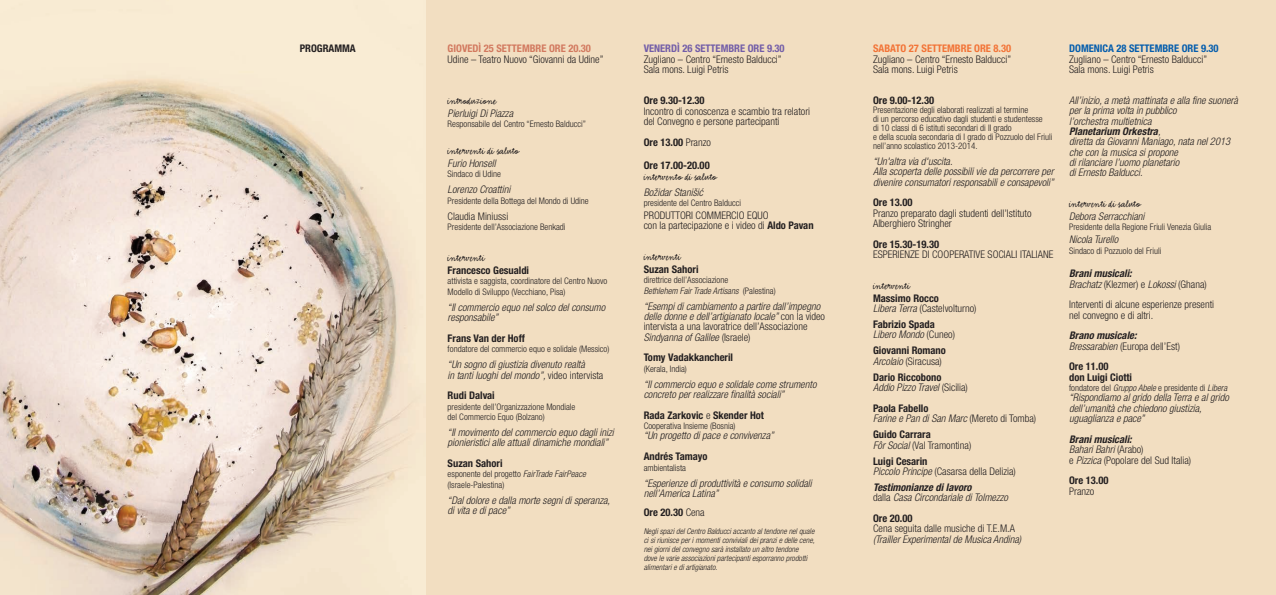
<style>
.page{position:relative;width:1276px;height:595px;background:#fff}
.page>*{position:absolute;margin:0;border:0;box-sizing:border-box;transform-origin:0 0}
.t1{font:italic 300 condensed 10.5px/10.3px "Helvetica Neue LT Std";color:#231f20}
.t2{font:300 condensed 10.5px/10.3px "Helvetica Neue LT Std";color:#231f20}
.t3{font:700 condensed 10.5px/10.3px "Helvetica Neue LT Std";color:#231f20}
.t4{font:10.5px "Emmascript MVB Std";color:#231f20}
.t5{font:700 condensed 10.5px "Helvetica Neue LT Std";color:#d2795f}
.t6{font:700 condensed 10.5px "Helvetica Neue LT Std";color:#045dad}
.t7{font:700 condensed 10.5px "Helvetica Neue LT Std";color:#725da8}
.t8{font:700 condensed 10.5px "Helvetica Neue LT Std";color:#f37336}
.t9{font:300 condensed 9px/10.3px "Helvetica Neue LT Std";color:#231f20}
.t10{font:italic 300 condensed 8px/9px "Helvetica Neue LT Std";color:#231f20}
.s1{font-style:normal}
.s2{font-style:italic}
.s3{font-weight:300}
.s4{font-weight:700}
.s5{font-weight:300;font-style:italic}
.s6{font-weight:700;font-style:normal}
.s7{font-weight:700;font-style:italic}
</style>
<div class="page">
<div style="left:0;top:0;width:1275px;height:594px;background:#f2dec1"></div>
<img style="left:0;top:0;width:426px;height:594px">
<p class="t5" style="left:447px;top:45px;width:145px">GIOVEDÌ 25 SETTEMBRE ORE 20.30</p>
<p class="t2" style="left:447px;top:55px;width:157px">Udine – Teatro Nuovo “Giovanni da Udine”</p>
<p class="t4" style="left:447px;top:94px;width:50px">introduzione</p>
<p class="t1" style="left:447px;top:109px;width:67px">Pierluigi Di Piazza</p>
<p class="t9" style="left:447px;top:120px;width:140px">Responsabile del Centro “Ernesto Balducci”</p>
<p class="t4" style="left:447px;top:144px;width:73px">interventi di saluto</p>
<p class="t1" style="left:447px;top:159px;width:50px">Furio Honsell</p>
<p class="t9" style="left:447px;top:169px;width:55px">Sindaco di Udine</p>
<p class="t1" style="left:447px;top:185px;width:64px">Lorenzo Croattini</p>
<p class="t9" style="left:447px;top:196px;width:142px">Presidente della Bottega del Mondo di Udine</p>
<p class="t2" style="left:447px;top:211px;width:62px">Claudia Miniussi</p>
<p class="t9" style="left:447px;top:222px;width:119px">Presidente dell’Associazione Benkadì</p>
<p class="t4" style="left:447px;top:251px;width:39px">interventi</p>
<p class="t3" style="left:447px;top:266px;width:83px">Francesco Gesualdi</p>
<p class="t9" style="left:447px;top:277px;width:161px">attivista e saggista, coordinatore del Centro Nuovo<br>Modello di Sviluppo (Vecchiano, Pisa)</p>
<p class="t1" style="left:447px;top:303px;width:159px">“Il commercio equo nel solco del consumo responsabile”</p>
<p class="t3" style="left:447px;top:334px;width:79px">Frans Van der Hoff</p>
<p class="t9" style="left:447px;top:344px;width:163px">fondatore del commercio equo e solidale (Messico)</p>
<p class="t1" style="left:447px;top:360px;width:157px">“Un sogno di giustizia divenuto realtà<br>in tanti luoghi del mondo”, <span class="s1">video intervista</span></p>
<p class="t3" style="left:447px;top:391px;width:49px">Rudi Dalvai</p>
<p class="t9" style="left:447px;top:402px;width:129px">presidente dell’Organizzazione Mondiale del Commercio Equo (Bolzano)</p>
<p class="t1" style="left:447px;top:428px;width:168px">“Il movimento del commercio equo dagli inizi pionieristici alle attuali dinamiche mondiali”</p>
<p class="t3" style="left:447px;top:459px;width:56px">Suzan Sahori</p>
<p class="t9" style="left:447px;top:469px;width:140px">esponente del progetto <span class="s2">FairTrade FairPeace </span>(Israele-Palestina)</p>
<p class="t1" style="left:447px;top:495px;width:164px">“Dal dolore e dalla morte segni di speranza, di vita e di pace”</p>
<p class="t7" style="left:643px;top:45px;width:142px">VENERDÌ 26 SETTEMBRE ORE 9.30</p>
<p class="t2" style="left:643px;top:55px;width:139px">Zugliano – Centro “Ernesto Balducci”<br>Sala mons. Luigi Petris</p>
<p class="t3" style="left:643px;top:96px;width:62px">Ore 9.30-12.30</p>
<p class="t2" style="left:643px;top:106px;width:168px">Incontro di conoscenza e scambio tra relatori del Convegno e persone partecipanti</p>
<p class="t3" style="left:643px;top:137px;width:69px">Ore 13.00 <span class="s3">Pranzo</span></p>
<p class="t3" style="left:643px;top:161px;width:68px">Ore 17.00-20.00</p>
<p class="t4" style="left:643px;top:170px;width:75px">intervento di saluto</p>
<p class="t1" style="left:643px;top:187px;width:61px">Bozˇidar Stanisˇic´</p>
<p class="t9" style="left:643px;top:198px;width:99px">presidente del Centro Balducci</p>
<p class="t2" style="left:643px;top:211px;width:171px">PRODUTTORI COMMERCIO EQUO<br>con la partecipazione e i video di <span class="s4">Aldo Pavan</span></p>
<p class="t4" style="left:643px;top:250px;width:39px">interventi</p>
<p class="t3" style="left:643px;top:265px;width:56px">Suzan Sahori</p>
<p class="t9" style="left:643px;top:275px;width:134px">direttrice dell’Associazione<br><span class="s2">Bethlehem Fair Trade Artisans</span> (Palestina)</p>
<p class="t1" style="left:643px;top:301px;width:183px">“Esempi di cambiamento a partire dall’impegno delle donne e dell’artigianato locale” <span class="s1">con la video intervista a una lavoratrice dell’Associazione </span>Sindyanna of Galilee <span class="s1">(Israele)</span></p>
<p class="t3" style="left:643px;top:353px;width:91px">Tomy Vadakkancheril</p>
<p class="t9" style="left:643px;top:364px;width:45px">(Kerala, India)</p>
<p class="t1" style="left:643px;top:379px;width:174px">“Il commercio equo e solidale come strumento concreto per realizzare finalità sociali”</p>
<p class="t3" style="left:643px;top:410px;width:122px">Rada Zarkovic <span class="s3">e</span> Skender Hot</p>
<p class="t9" style="left:643px;top:421px;width:93px">Cooperativa Insieme (Bosnia)</p>
<p class="t1" style="left:643px;top:431px;width:132px">“Un progetto di pace e convivenza”</p>
<p class="t3" style="left:643px;top:452px;width:65px">Andrés Tamayo</p>
<p class="t9" style="left:643px;top:462px;width:44px">ambientalista</p>
<p class="t1" style="left:643px;top:478px;width:169px">“Esperienze di produttività e consumo solidali nell’America Latina”</p>
<p class="t3" style="left:643px;top:508px;width:63px">Ore 20.30 <span class="s3">Cena</span></p>
<p class="t10" style="left:643px;top:527px;width:173px">Negli spazi del Centro Balducci accanto al tendone nel quale ci si riunisce per i momenti conviviali dei pranzi e delle cene, nei giorni del convegno sarà installato un altro tendone<br>dove le varie associazioni partecipanti esporranno prodotti alimentari e di artigianato.</p>
<p class="t3" style="left:300px;top:44px;width:58px">PROGRAMMA</p>
<p class="t8" style="left:873px;top:45px;width:140px">SABATO 27 SETTEMBRE ORE 8.30</p>
<p class="t2" style="left:873px;top:55px;width:139px">Zugliano – Centro “Ernesto Balducci”<br>Sala mons. Luigi Petris</p>
<p class="t3" style="left:873px;top:96px;width:62px">Ore 9.00-12.30</p>
<p class="t9" style="left:873px;top:106px;width:181px;line-height:9px">Presentazione degli elaborati realizzati al termine<br>di un percorso educativo dagli studenti e studentesse<br>di 10 classi di 6 istituti secondari di II grado<br>e della scuola secondaria di I grado di Pozzuolo del Friuli nell’anno scolastico 2013-2014.</p>
<p class="t1" style="left:873px;top:157px;width:182px">“Un'altra via d'uscita.<br>Alla scoperta delle possibili vie da percorrere per divenire consumatori responsabili e consapevoli”</p>
<p class="t3" style="left:873px;top:198px;width:41px">Ore 13.00</p>
<p class="t2" style="left:873px;top:209px;width:160px">Pranzo preparato dagli studenti dell’Istituto<br>Alberghiero Stringher</p>
<p class="t3" style="left:873px;top:240px;width:68px">Ore 15.30-19.30</p>
<p class="t2" style="left:873px;top:250px;width:182px">ESPERIENZE DI COOPERATIVE SOCIALI ITALIANE</p>
<p class="t4" style="left:873px;top:278px;width:39px">interventi</p>
<p class="t2" style="left:873px;top:293px;width:105px"><span class="s4">Massimo Rocco<br></span><span class="s2">Libera Terra</span> (Castelvolturno)</p>
<p class="t3" style="left:873px;top:320px;width:83px">Fabrizio Spada<br><span class="s5">Libero Mondo</span> <span class="s3">(Cuneo)</span></p>
<p class="t3" style="left:873px;top:346px;width:74px">Giovanni Romano<br><span class="s5">Arcolaio</span> <span class="s3">(Siracusa)</span></p>
<p class="t1" style="left:873px;top:372px;width:96px"><span class="s6">Dario Riccobono<br></span>Addio Pizzo Travel <span class="s1">(Sicilia)</span></p>
<p class="t1" style="left:873px;top:403px;width:165px"><span class="s6">Paola Fabello<br></span>Farine e Pan di San Marc <span class="s1">(Mereto di Tomba)</span></p>
<p class="t2" style="left:873px;top:430px;width:100px"><span class="s4">Guido Carrara<br></span><span class="s2">Fôr Social</span> (Val Tramontina)</p>
<p class="t2" style="left:873px;top:456px;width:144px"><span class="s4">Luigi Cesarin<br></span><span class="s2">Piccolo Principe</span> (Casarsa della Delizia)</p>
<p class="t1" style="left:873px;top:483px;width:136px"><span class="s4">Testimonianze di lavoro<br></span><span class="s1">dalla</span> Casa Circondariale di Tolmezzo</p>
<p class="t3" style="left:873px;top:514px;width:41px">Ore 20.00</p>
<p class="t2" style="left:873px;top:524px;width:143px">Cena seguita dalle musiche di T.E.M.A</p>
<p class="t1" style="left:873px;top:534px;width:150px">(Trailler Experimental de Musica Andina)</p>
<p class="t6" style="left:1069px;top:45px;width:151px">DOMENICA 28 SETTEMBRE ORE 9.30</p>
<p class="t2" style="left:1069px;top:55px;width:139px">Zugliano – Centro “Ernesto Balducci”<br>Sala mons. Luigi Petris</p>
<p class="t1" style="left:1069px;top:96px;width:170px">All’inizio, a metà mattinata e alla fine suonerà per la prima volta in pubblico<br>l’orchestra multietnica<br><span class="s4">Planetarium Orkestra</span>,<br>diretta da Giovanni Maniago, nata nel 2013 che con la musica si propone<br>di rilanciare l’uomo planetario<br>di Ernesto Balducci.</p>
<p class="t4" style="left:1069px;top:197px;width:73px">interventi di saluto</p>
<p class="t1" style="left:1069px;top:212px;width:77px">Debora Serracchiani</p>
<p class="t9" style="left:1069px;top:222px;width:144px">Presidente della Regione Friuli Venezia Giulia</p>
<p class="t1" style="left:1069px;top:235px;width:51px">Nicola Turello</p>
<p class="t9" style="left:1069px;top:246px;width:94px">Sindaco di Pozzuolo del Friuli</p>
<p class="t2" style="left:1069px;top:269px;width:139px"><span class="s7">Brani musicali:<br></span><span class="s2">Brachatz</span> (Klezmer) e <span class="s2">Lokossi</span> (Ghana)</p>
<p class="t2" style="left:1069px;top:300px;width:147px">Interventi di alcune esperienze presenti nel convegno e di altri.</p>
<p class="t2" style="left:1069px;top:331px;width:112px"><span class="s7">Brano musicale:<br></span><span class="s2">Bressarabien</span> (Europa dell’Est)</p>
<p class="t3" style="left:1069px;top:362px;width:64px">Ore 11.00<br>don Luigi Ciotti</p>
<p class="t9" style="left:1069px;top:383px;width:160px">fondatore del <span class="s2">Gruppo Abele</span> e presidente di <span class="s2">Libera</span></p>
<p class="t1" style="left:1069px;top:393px;width:161px">“Rispondiamo al grido della Terra e al grido dell’umanità che chiedono giustizia, uguaglianza e pace”</p>
<p class="t2" style="left:1069px;top:434px;width:124px"><span class="s7">Brani musicali:<br></span><span class="s2">Bahari Bahri</span> (Arabo)<br>e <span class="s2">Pizzica</span> (Popolare del Sud Italia)</p>
<p class="t3" style="left:1069px;top:476px;width:41px">Ore 13.00</p>
<p class="t2" style="left:1069px;top:486px;width:27px">Pranzo</p>
</div>
